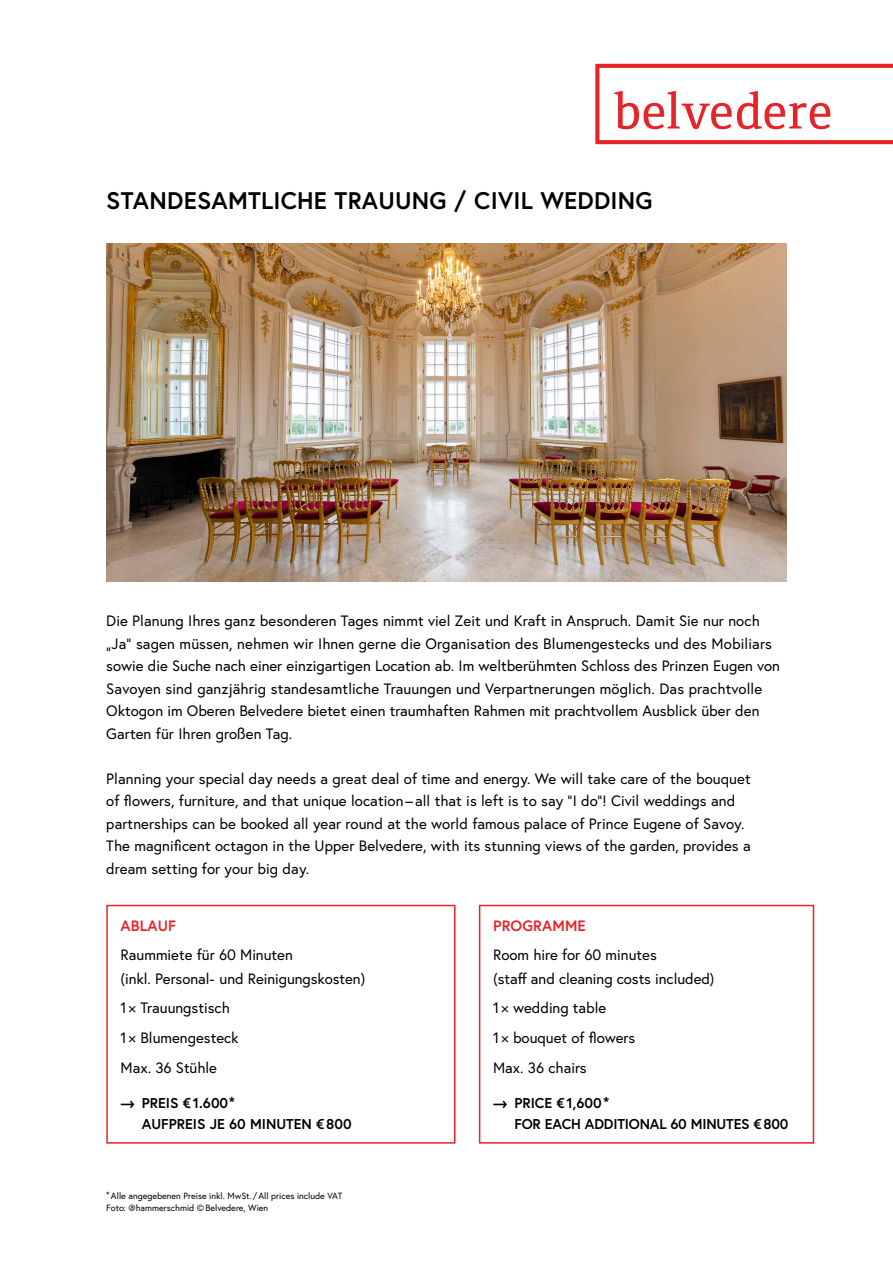
<style>
.page{position:relative;width:893px;height:1263px;background:#fff}
.page>*{position:absolute;margin:0;border:0;box-sizing:border-box;transform-origin:0 0}
.t1{font:700 24px "Europa";letter-spacing:.01em;color:#000}
.t2{font:15px/22.5px "Europa";letter-spacing:.005em;color:#000}
.t3{font:700 15px "Europa";letter-spacing:.01em;color:#e52329}
.t4{font:700 14.25px/21.3px "Europa";color:#000}
.t5{font:9px "Europa";color:#000}
</style>
<div class="page">
<svg style="left:595px;top:64px;width:298px;height:80px"></svg>
<img style="left:106px;top:244px;width:681px;height:337px">
<div style="left:106px;top:905px;width:349px;height:239px;border:2px solid #e52329"></div>
<div style="left:479px;top:905px;width:335px;height:239px;border:2px solid #e52329"></div>
<h1 class="t1" style="left:106px;top:184px;width:548px">STANDESAMTLICHE TRAUUNG / CIVIL WEDDING</h1>
<p class="t2" style="left:106px;top:610px;width:675px">Die Planung Ihres ganz besonderen Tages nimmt viel Zeit und Kraft in Anspruch. Damit Sie nur noch „Ja“ sagen müssen, nehmen wir Ihnen gerne die Organisation des Blumengestecks und des Mobiliars sowie die Suche nach einer einzigartigen Location ab. Im weltberühmten Schloss des Prinzen Eugen von Savoyen sind ganzjährig standesamtliche Trauungen und Verpartnerungen möglich. Das prachtvolle Oktogon im Oberen Belvedere bietet einen traumhaften Rahmen mit prachtvollem Ausblick über den Garten für Ihren großen Tag.</p>
<p class="t2" style="left:106px;top:767px;width:646px">Planning your special day needs a great deal of time and energy. We will take care of the bouquet of flowers, furniture, and that unique location – all that is left is to say “I do”! Civil weddings and partnerships can be booked all year round at the world famous palace of Prince Eugene of Savoy.<br>The magnificent octagon in the Upper Belvedere, with its stunning views of the garden, provides a dream setting for your big day.</p>
<p class="t3" style="left:121px;top:915px;width:57px">ABLAUF</p>
<p class="t2" style="left:121px;top:943px;width:246px;line-height:23.2px">Raummiete für 60 Minuten<br>(inkl. Personal- und Reinigungskosten)</p>
<p class="t2" style="left:121px;top:993px;width:120px;line-height:29.7px">1× Trauungstisch<br>1× Blumengesteck<br>Max. 36 Stühle</p>
<p class="t4" style="left:142px;top:1092px;width:211px;text-indent:-21px">⟶ PREIS €1.600*<br>AUFPREIS JE 60 MINUTEN €800</p>
<p class="t5" style="left:106px;top:1190px;width:238px">*Alle angegebenen Preise inkl. MwSt. /All prices include VAT</p>
<p class="t5" style="left:106px;top:1202px;width:163px">Foto: @hammerschmid ©Belvedere, Wien</p>
<p class="t3" style="left:493px;top:915px;width:94px">PROGRAMME</p>
<p class="t2" style="left:493px;top:943px;width:223px;line-height:23.2px">Room hire for 60 minutes<br>(staff and cleaning costs included)</p>
<p class="t2" style="left:493px;top:993px;width:144px;line-height:29.7px">1× wedding table<br>1× bouquet of flowers<br>Max. 36 chairs</p>
<p class="t4" style="left:514px;top:1092px;width:276px;text-indent:-21px">⟶ PRICE €1,600*<br>FOR EACH ADDITIONAL 60 MINUTES €800</p>
</div>
